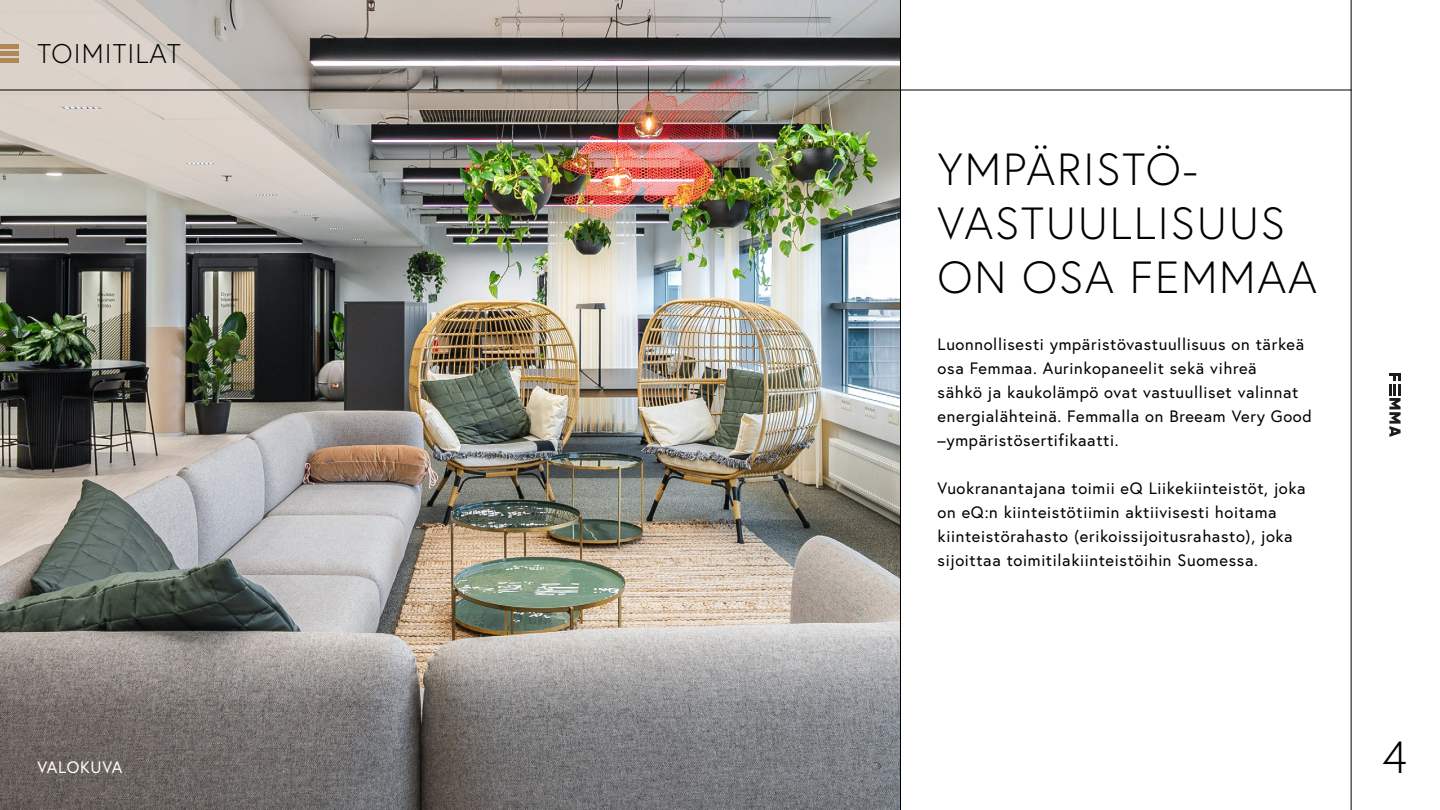
<style>
.page{position:relative;width:1440px;height:810px;background:#fff}
.page>*{position:absolute;margin:0;border:0;box-sizing:border-box;transform-origin:0 0}
.t1{font:300 45px/54px "Europa";letter-spacing:.04em;color:#000}
.t2{font:300 27px "Europa";letter-spacing:.04em;color:#000}
.t3{font:16.5px/24px "Europa";letter-spacing:.04em;color:#000}
.t4{font:16.5px "Europa";letter-spacing:.04em;color:#fff}
</style>
<div class="page">
<img style="left:0;top:0;width:900px;height:810px">
<hr style="left:900px;top:0;width:1px;height:810px;background:#000">
<hr style="left:1351px;top:0;width:1px;height:810px;background:#000">
<hr style="left:0;top:90px;width:1352px;height:1px;background:#000">
<svg style="left:1389px;top:373px;width:12px;height:64px"></svg>
<hr style="left:0;top:59px;width:19px;height:4px;background:#b08757">
<div style="left:0;top:51px;width:19px;height:5px;background:#b08757"></div>
<div style="left:0;top:44px;width:19px;height:5px;background:#b08757"></div>
<h2 class="t2" style="left:38px;top:37px;width:145px">TOIMITILAT</h2>
<p class="t4" style="left:38px;top:756px;width:86px">VALOKUVA</p>
<h1 class="t1" style="left:938px;top:142px;width:381px">YMPÄRISTÖ-<br>VASTUULLISUUS<br>ON OSA FEMMAA</h1>
<p class="t3" style="left:938px;top:332px;width:376px">Luonnollisesti ympäristövastuullisuus on tärkeä osa Femmaa. Aurinkopaneelit sekä vihreä<br>sähkö ja kaukolämpö ovat vastuulliset valinnat energialähteinä. Femmalla on Breeam Very Good –ympäristösertifikaatti.</p>
<p class="t3" style="left:938px;top:476px;width:370px">Vuokranantajana toimii eQ Liikekiinteistöt, joka on eQ:n kiinteistötiimin aktiivisesti hoitama kiinteistörahasto (erikoissijoitusrahasto), joka sijoittaa toimitilakiinteistöihin Suomessa.</p>
<h1 class="t1" style="left:1383px;top:729px;width:26px">4</h1>
</div>
